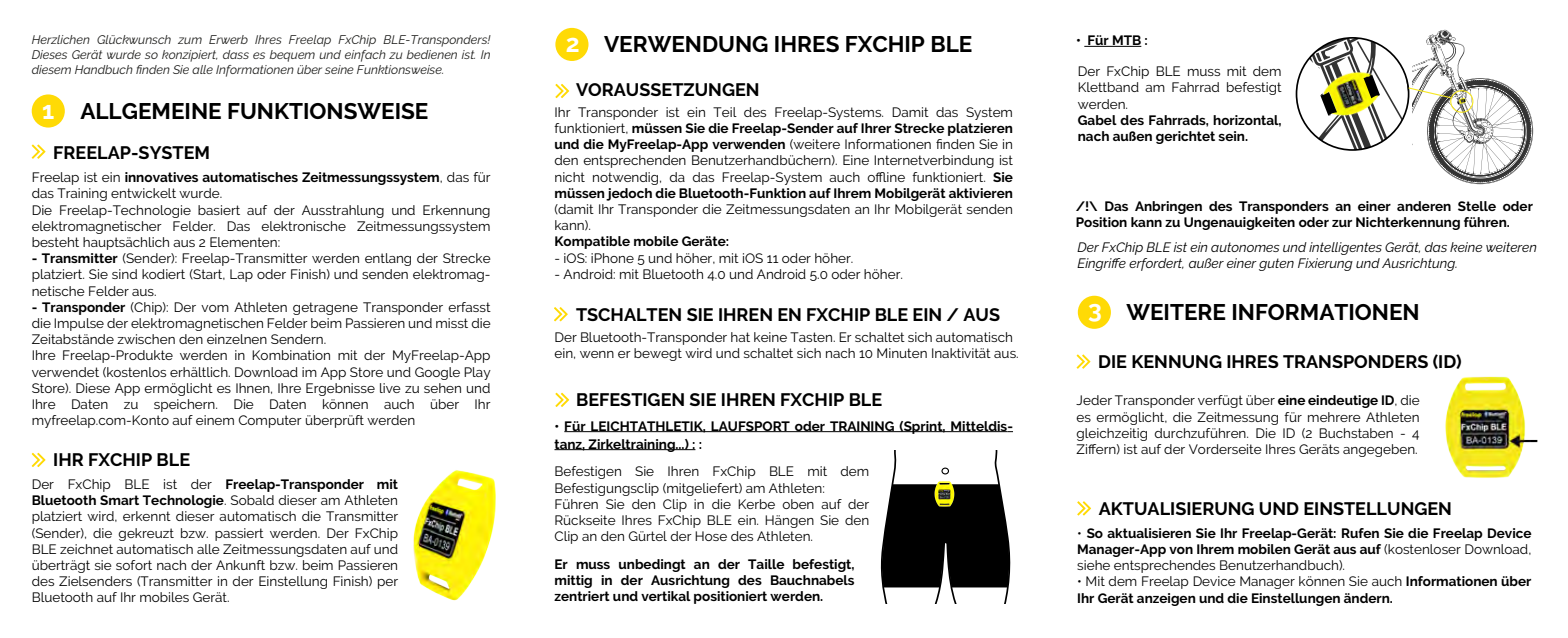
<style>
.page{position:relative;width:1568px;height:638px;background:#fff}
.page>*{position:absolute;margin:0;border:0;box-sizing:border-box;transform-origin:0 0}
.t1{font:700 24.53px "Raleway";color:#fff}
.t2{font:700 22.5px "Raleway";color:#000}
.t3{font:700 18px "Raleway";color:#000}
.t4{font:13.5px/16.2px "Raleway";color:#000}
.t5{font:700 13.5px/16.2px "Raleway";color:#000}
.t6{font:italic 13.5px/16.2px "Raleway";color:#000}
.t7{font:italic 12.38px/14.8px "Raleway";color:#1d1d1b;text-align:justify}
.s1{font-weight:700}
.s2{font-weight:400}
</style>
<div class="page">
<svg style="left:880px;top:451px;width:131px;height:152px"></svg>
<img style="left:927px;top:477px;width:36px;height:36px">
<div style="left:32px;top:94px;width:33px;height:34px;background:#ffda05;border-radius:50%"></div>
<div style="left:555px;top:28px;width:33px;height:33px;background:#ffda05;border-radius:50%"></div>
<div style="left:1078px;top:296px;width:33px;height:33px;background:#ffda05;border-radius:50%"></div>
<hr style="left:564px;top:431px;width:443px;height:1px;background:#000">
<hr style="left:554px;top:449px;width:141px;height:1px;background:#000">
<img style="left:1445px;top:376px;width:93px;height:102px">
<svg style="left:32px;top:144px;width:14px;height:15px"></svg>
<svg style="left:32px;top:453px;width:14px;height:14px"></svg>
<svg style="left:555px;top:84px;width:14px;height:14px"></svg>
<svg style="left:554px;top:307px;width:14px;height:14px"></svg>
<svg style="left:555px;top:393px;width:14px;height:14px"></svg>
<svg style="left:1076px;top:354px;width:14px;height:15px"></svg>
<svg style="left:1077px;top:501px;width:14px;height:14px"></svg>
<hr style="left:1084px;top:46px;width:57px;height:1px;background:#000">
<img style="left:413px;top:431px;width:156px;height:170px">
<svg style="left:1296px;top:29px;width:238px;height:155px"></svg>
<p class="t7" style="left:32px;top:33px;width:460px">Herzlichen Glückwunsch zum Erwerb Ihres Freelap FxChip BLE-Transponders!<br>Dieses Gerät wurde so konzipiert, dass es bequem und einfach zu bedienen ist. In diesem Handbuch finden Sie alle Informationen über seine Funktionsweise.</p>
<h2 class="t2" style="left:80px;top:98px;width:350px">ALLGEMEINE FUNKTIONSWEISE</h2>
<h1 class="t1" style="left:42px;top:96px;width:14px">1</h1>
<h3 class="t3" style="left:53px;top:142px;width:158px">FREELAP-SYSTEM</h3>
<p class="t4" style="left:32px;top:169px;width:460px">Freelap ist ein <span class="s1">innovatives automatisches Zeitmessungssystem</span>, das für das Training entwickelt wurde.<br>Die Freelap-Technologie basiert auf der Ausstrahlung und Erkennung elektromagnetischer Felder. Das elektronische Zeitmessungssystem besteht hauptsächlich aus 2 Elementen:</p>
<p class="t4" style="left:32px;top:250px;width:460px;text-align:justify"><span class="s1">- Transmitter</span> (Sender): Freelap-Transmitter werden entlang der Strecke platziert. Sie sind kodiert (Start, Lap oder Finish) und senden elektromag&shy;netische Felder aus.</p>
<p class="t4" style="left:32px;top:299px;width:460px"><span class="s1">- Transponder</span> (Chip): Der vom Athleten getragene Transponder erfasst die Impulse der elektromagnetischen Felder beim Passieren und misst die Zeitabstände zwischen den einzelnen Sendern.<br>Ihre Freelap-Produkte werden in Kombination mit der MyFreelap-App verwendet (kostenlos erhältlich. Download im App Store und Google Play Store). Diese App ermöglicht es Ihnen, Ihre Ergebnisse live zu sehen und Ihre Daten zu speichern. Die Daten können auch über Ihr myfreelap.com-Konto auf einem Computer überprüft werden</p>
<h3 class="t3" style="left:53px;top:449px;width:138px">IHR FXCHIP BLE</h3>
<p class="t4" style="left:32px;top:476px;width:368px;text-align:justify">Der FxChip BLE ist der <span class="s1">Freelap-Transponder mit Bluetooth Smart Technologie</span>. Sobald dieser am Athleten platziert wird, erkennt dieser automatisch die Transmitter (Sender), die gekreuzt bzw. passiert werden. Der FxChip BLE zeichnet automatisch alle Zeitmessungsdaten auf und überträgt sie sofort nach der Ankunft bzw. beim Passieren des Zielsenders (Transmitter in der Einstellung Finish) per Bluetooth auf Ihr mobiles Gerät.</p>
<h1 class="t1" style="left:566px;top:29px;width:15px">2</h1>
<h2 class="t2" style="left:604px;top:31px;width:370px">VERWENDUNG IHRES FXCHIP BLE</h2>
<h3 class="t3" style="left:576px;top:79px;width:185px">VORAUSSETZUNGEN</h3>
<p class="t4" style="left:554px;top:104px;width:460px;text-align:justify">Ihr Transponder ist ein Teil des Freelap-Systems. Damit das System funktioniert, <span class="s1">müssen Sie die Freelap-Sender auf Ihrer Strecke platzieren und die MyFreelap-App verwenden</span> (weitere Informationen finden Sie in den entsprechenden Benutzerhandbüchern). Eine Internetverbindung ist nicht notwendig, da das Freelap-System auch offline funktioniert. <span class="s1">Sie müssen jedoch die Bluetooth-Funktion auf Ihrem Mobilgerät aktivieren</span></p>
<p class="t4" style="left:554px;top:201px;width:460px">(damit Ihr Transponder die Zeitmessungsdaten an Ihr Mobilgerät senden kann).</p>
<p class="t5" style="left:554px;top:234px;width:176px">Kompatible mobile Geräte:</p>
<p class="t4" style="left:554px;top:250px;width:300px">- iOS: iPhone 5 und höher, mit iOS 11 oder höher.</p>
<p class="t4" style="left:554px;top:266px;width:350px">- Android: mit Bluetooth 4.0 und Android 5.0 oder höher.</p>
<h3 class="t3" style="left:576px;top:305px;width:425px">TSCHALTEN SIE IHREN EN FXCHIP BLE EIN / AUS</h3>
<p class="t4" style="left:554px;top:329px;width:466px">Der Bluetooth-Transponder hat keine Tasten. Er schaltet sich automatisch ein, wenn er bewegt wird und schaltet sich nach 10 Minuten Inaktivität aus.</p>
<h3 class="t3" style="left:576px;top:389px;width:308px">BEFESTIGEN SIE IHREN FXCHIP BLE</h3>
<p class="t5" style="left:554px;top:417px;width:460px;line-height:18px">• Für LEICHTATHLETIK, LAUFSPORT oder TRAINING (Sprint, Mitteldis&shy;tanz, Zirkeltraining...) : :</p>
<p class="t4" style="left:554px;top:463px;width:316px">Befestigen Sie Ihren FxChip BLE mit dem Befestigungsclip (mitgeliefert) am Athleten:<br>Führen Sie den Clip in die Kerbe oben auf der Rückseite Ihres FxChip BLE ein. Hängen Sie den Clip an den Gürtel der Hose des Athleten.</p>
<p class="t5" style="left:554px;top:556px;width:302px;text-align:justify">Er muss unbedingt an der Taille befestigt, mittig in der Ausrichtung des Bauchnabels zentriert und vertikal positioniert werden.</p>
<p class="t5" style="left:1076px;top:33px;width:73px">• Für MTB :</p>
<p class="t4" style="left:1078px;top:63px;width:205px;text-align:justify">Der FxChip BLE muss mit dem Klettband am Fahrrad befestigt werden.</p>
<p class="t5" style="left:1078px;top:112px;width:205px">Gabel des Fahrrads, horizontal, nach außen gerichtet sein.</p>
<p class="t5" style="left:1075px;top:198px;width:459px">/!\ Das Anbringen des Transponders an einer anderen Stelle oder<br>Position kann zu Ungenauigkeiten oder zur Nichterkennung führen.</p>
<p class="t6" style="left:1077px;top:239px;width:461px">Der FxChip BLE ist ein autonomes und intelligentes Gerät, das keine weiteren<br>Eingriffe erfordert, außer einer guten Fixierung und Ausrichtung.</p>
<h1 class="t1" style="left:1088px;top:295px;width:15px">3</h1>
<h2 class="t2" style="left:1126px;top:299px;width:295px">WEITERE INFORMATIONEN</h2>
<h3 class="t3" style="left:1098px;top:351px;width:365px">DIE KENNUNG IHRES TRANSPONDERS (ID)</h3>
<p class="t4" style="left:1076px;top:392px;width:344px;text-align:justify">Jeder Transponder verfügt über <span class="s1">eine eindeutige ID</span>, die es ermöglicht, die Zeitmessung für mehrere Athleten gleichzeitig durchzuführen. Die ID (2 Buchstaben - 4<br>Ziffern) ist auf der Vorderseite Ihres Geräts angegeben.</p>
<h3 class="t3" style="left:1099px;top:498px;width:355px">AKTUALISIERUNG UND EINSTELLUNGEN</h3>
<p class="t5" style="left:1077px;top:525px;width:456px;text-align:justify"><span class="s2">•</span> So aktualisieren Sie Ihr Freelap-Gerät: Rufen Sie die Freelap Device Manager-App von Ihrem mobilen Gerät aus auf <span class="s2">(kostenloser Download, siehe entsprechendes Benutzerhandbuch).</span></p>
<p class="t5" style="left:1077px;top:573px;width:456px"><span class="s2">• Mit dem Freelap Device Manager können Sie auch</span> Informationen über<br>Ihr Gerät anzeigen und die Einstellungen ändern.</p>
</div>
